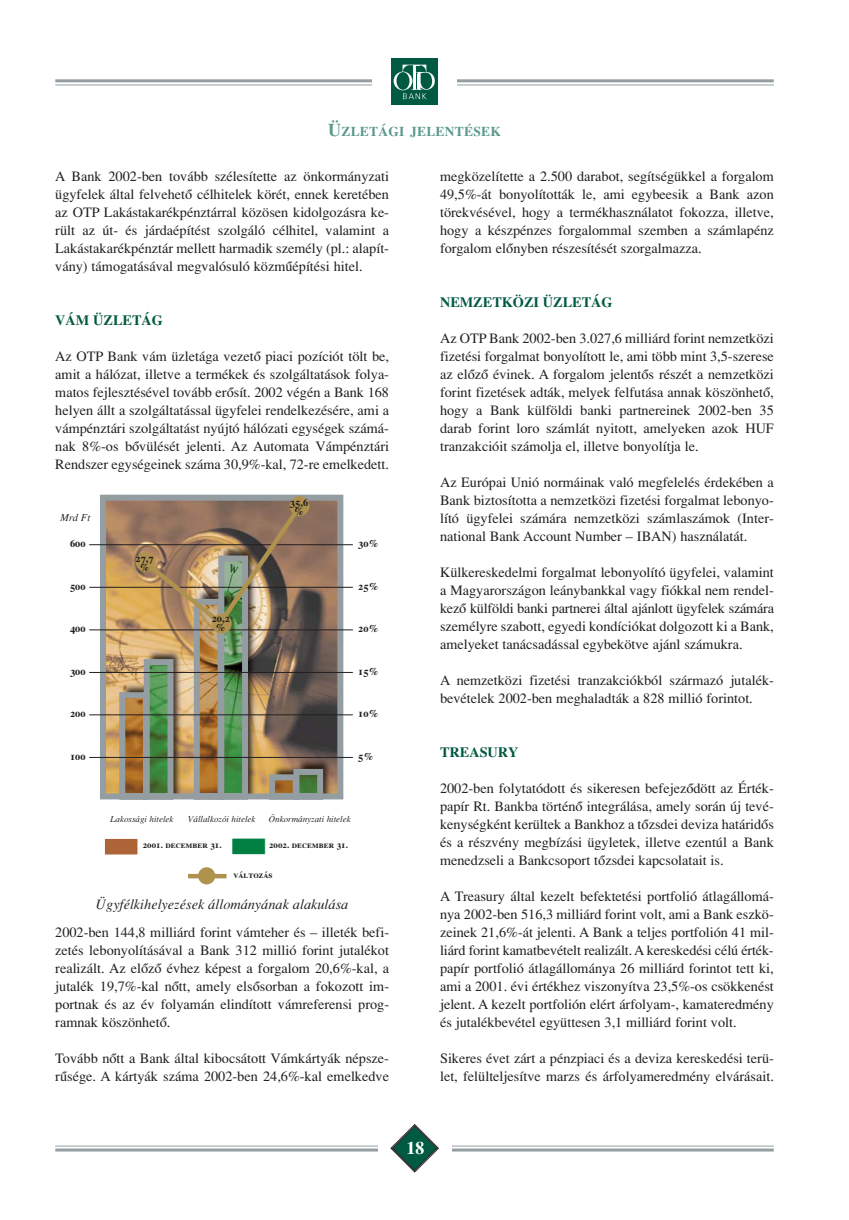
<style>
.page{position:relative;width:849px;height:1220px;background:#fff}
.page>*{position:absolute;margin:0;border:0;box-sizing:border-box;transform-origin:0 0}
.t1{font:18px "Times H Bold";color:#fff}
.t2{font:14.25px/18px "Times H Roman";color:#231f20;text-align:justify}
.t3{font:14.25px "Times H Italic";color:#231f20}
.t4{font:14.25px "Times H Bold SC";color:#005941}
.t5{font:13.5px "Times H Bold SC";letter-spacing:.02em;color:#5b998b}
.t6{font:10.5px/9px "Times H Bold SC";color:#231f20;text-align:center}
.t7{font:10.5px "Times H Italic";color:#231f20}
.t8{font:9px "Times H Italic";color:#231f20}
.t9{font:9px "Times H Bold SC";color:#231f20}
.s1{font-size:18px}
</style>
<div class="page">
<hr style="left:55px;top:1145px;width:719px;height:1px;background:#949da1">
<hr style="left:55px;top:1148px;width:719px;height:3px;background:#949da1">
<div style="left:379px;top:1108px;width:73px;height:84px;background:#fff"></div>
<svg style="left:390px;top:1124px;width:49px;height:49px"></svg>
<hr style="left:55px;top:79px;width:719px;height:3px;background:#949da1">
<hr style="left:55px;top:84px;width:719px;height:1px;background:#949da1">
<div style="left:372px;top:55px;width:85px;height:53px;background:#fff"></div>
<div style="left:391px;top:59px;width:47px;height:46px;background:#005941"></div>
<svg style="left:394px;top:65px;width:41px;height:34px"></svg>
<img style="left:97px;top:494px;width:249px;height:306px">
<hr style="left:89px;top:544px;width:264px;height:1px;background:#231f20">
<hr style="left:89px;top:587px;width:264px;height:1px;background:#231f20">
<hr style="left:89px;top:629px;width:264px;height:1px;background:#231f20">
<hr style="left:89px;top:672px;width:264px;height:1px;background:#231f20">
<hr style="left:89px;top:714px;width:264px;height:1px;background:#231f20">
<hr style="left:89px;top:757px;width:264px;height:1px;background:#231f20">
<img style="left:138px;top:498px;width:169px;height:132px">
<div style="left:136px;top:552px;width:19px;height:20px;background:#b0924f;border-radius:50%"></div>
<div style="left:212px;top:613px;width:20px;height:20px;background:#b0924f;border-radius:50%"></div>
<div style="left:290px;top:496px;width:20px;height:20px;background:#b0924f;border-radius:50%"></div>
<div style="left:105px;top:838px;width:33px;height:16px;background:#ad6436"></div>
<div style="left:104px;top:838px;width:34px;height:17px;border:1px solid #fff"></div>
<div style="left:232px;top:838px;width:33px;height:16px;background:#007f43"></div>
<div style="left:232px;top:838px;width:34px;height:17px;border:1px solid #fff"></div>
<div style="left:198px;top:867px;width:17px;height:17px;background:#b0924f;border-radius:50%"></div>
<hr style="left:188px;top:874px;width:38px;height:4px;background:#b0924f">
<p class="t5" style="left:328px;top:123px;width:174px"><span class="s1">Ü</span>ZLETÁGI JELENTÉSEK</p>
<p class="t2" style="left:55px;top:168px;width:335px">A Bank 2002-ben tovább szélesítette az önkormányzati ügyfelek által felvehetô célhitelek körét, ennek keretében az OTP Lakástakarékpénztárral közösen kidolgozásra ke&shy;rült az út- és járdaépítést szolgáló célhitel, valamint a Lakástakarékpénztár mellett harmadik személy (pl.: alapít&shy;vány) támogatásával megvalósuló közmûépítési hitel.</p>
<p class="t4" style="left:55px;top:312px;width:109px">VÁM ÜZLETÁG</p>
<p class="t2" style="left:55px;top:348px;width:335px">Az OTP Bank vám üzletága vezetô piaci pozíciót tölt be, amit a hálózat, illetve a termékek és szolgáltatások folya&shy;matos fejlesztésével tovább erôsít. 2002 végén a Bank 168 helyen állt a szolgáltatással ügyfelei rendelkezésére, ami a vámpénztári szolgáltatást nyújtó hálózati egységek számá&shy;nak 8%-os bôvülését jelenti. Az Automata Vámpénztári Rendszer egységeinek száma 30,9%-kal, 72-re emelkedett.</p>
<p class="t7" style="left:61px;top:514px;width:31px">Mrd Ft</p>
<p class="t6" style="left:290px;top:497px;width:20px">35,6 %</p>
<p class="t6" style="left:70px;top:539px;width:17px">600</p>
<p class="t6" style="left:358px;top:538px;width:22px">30%</p>
<p class="t6" style="left:358px;top:582px;width:22px">25%</p>
<p class="t6" style="left:358px;top:624px;width:22px">20%</p>
<p class="t6" style="left:358px;top:666px;width:22px">15%</p>
<p class="t6" style="left:358px;top:709px;width:22px">10%</p>
<p class="t6" style="left:358px;top:751px;width:17px">5%</p>
<p class="t6" style="left:135px;top:553px;width:20px">27,7 %</p>
<p class="t6" style="left:70px;top:581px;width:17px">500</p>
<p class="t6" style="left:70px;top:624px;width:17px">400</p>
<p class="t6" style="left:70px;top:666px;width:17px">300</p>
<p class="t6" style="left:70px;top:709px;width:17px">200</p>
<p class="t6" style="left:70px;top:751px;width:17px">100</p>
<p class="t6" style="left:212px;top:614px;width:20px">20,2 %</p>
<p class="t8" style="left:111px;top:815px;width:64px">Lakossági hitelek</p>
<p class="t8" style="left:188px;top:815px;width:69px">Vállalkozói hitelek</p>
<p class="t8" style="left:269px;top:815px;width:83px">Önkormányzati hitelek</p>
<p class="t9" style="left:143px;top:839px;width:80px">2001. december 31.</p>
<p class="t9" style="left:269px;top:839px;width:80px">2002. december 31.</p>
<p class="t9" style="left:233px;top:869px;width:41px">változás</p>
<p class="t3" style="left:96px;top:898px;width:254px">Ügyfélkihelyezések állományának alakulása</p>
<p class="t2" style="left:55px;top:924px;width:335px">2002-ben 144,8 milliárd forint vámteher és – illeték befi&shy;zetés lebonyolításával a Bank 312 millió forint jutalékot realizált. Az elôzô évhez képest a forgalom 20,6%-kal, a jutalék 19,7%-kal nôtt, amely elsôsorban a fokozott im&shy;portnak és az év folyamán elindított vámreferensi prog&shy;ramnak köszönhetô.</p>
<p class="t2" style="left:55px;top:1050px;width:335px">Tovább nôtt a Bank által kibocsátott Vámkártyák népsze&shy;rûsége. A kártyák száma 2002-ben 24,6%-kal emelkedve</p>
<p class="t2" style="left:440px;top:168px;width:335px">megközelítette a 2.500 darabot, segítségükkel a forgalom 49,5%-át bonyolították le, ami egybeesik a Bank azon törekvésével, hogy a termékhasználatot fokozza, illetve, hogy a készpénzes forgalommal szemben a számlapénz forgalom elônyben részesítését szorgalmazza.</p>
<p class="t4" style="left:440px;top:294px;width:174px">NEMZETKÖZI ÜZLETÁG</p>
<p class="t2" style="left:440px;top:330px;width:335px">Az OTP Bank 2002-ben 3.027,6 milliárd forint nemzetközi fizetési forgalmat bonyolított le, ami több mint 3,5-szerese az elôzô évinek. A forgalom jelentôs részét a nemzetközi forint fizetések adták, melyek felfutása annak köszönhetô, hogy a Bank külföldi banki partnereinek 2002-ben 35 darab forint loro számlát nyitott, amelyeken azok HUF tranzakcióit számolja el, illetve bonyolítja le.</p>
<p class="t2" style="left:440px;top:474px;width:335px">Az Európai Unió normáinak való megfelelés érdekében a Bank biztosította a nemzetközi fizetési forgalmat lebonyo&shy;lító ügyfelei számára nemzetközi számlaszámok (Inter&shy;national Bank Account Number – IBAN) használatát.</p>
<p class="t2" style="left:440px;top:564px;width:336px">Külkereskedelmi forgalmat lebonyolító ügyfelei, valamint a Magyarországon leánybankkal vagy fiókkal nem rendel&shy;kezô külföldi banki partnerei által ajánlott ügyfelek számára személyre szabott, egyedi kondíciókat dolgozott ki a Bank, amelyeket tanácsadással egybekötve ajánl számukra.</p>
<p class="t2" style="left:440px;top:672px;width:335px">A nemzetközi fizetési tranzakciókból származó jutalék&shy;bevételek 2002-ben meghaladták a 828 millió forintot.</p>
<p class="t4" style="left:440px;top:744px;width:80px">TREASURY</p>
<p class="t2" style="left:440px;top:780px;width:335px">2002-ben folytatódott és sikeresen befejezôdött az Érték&shy;papír Rt. Bankba történô integrálása, amely során új tevé&shy;kenységként kerültek a Bankhoz a tôzsdei deviza határidôs és a részvény megbízási ügyletek, illetve ezentúl a Bank menedzseli a Bankcsoport tôzsdei kapcsolatait is.</p>
<p class="t2" style="left:440px;top:888px;width:335px">A Treasury által kezelt befektetési portfolió átlagállomá&shy;nya 2002-ben 516,3 milliárd forint volt, ami a Bank eszkö&shy;zeinek 21,6%-át jelenti. A Bank a teljes portfolión 41 mil&shy;liárd forint kamatbevételt realizált. A kereskedési célú érték&shy;papír portfolió átlagállománya 26 milliárd forintot tett ki, ami a 2001. évi értékhez viszonyítva 23,5%-os csökkenést jelent. A kezelt portfolión elért árfolyam-, kamateredmény és jutalékbevétel együttesen 3,1 milliárd forint volt.</p>
<p class="t2" style="left:440px;top:1050px;width:335px">Sikeres évet zárt a pénzpiaci és a deviza kereskedési terü&shy;let, felülteljesítve marzs és árfolyameredmény elvárásait.</p>
<p class="t1" style="left:406px;top:1141px;width:19px">18</p>
</div>
